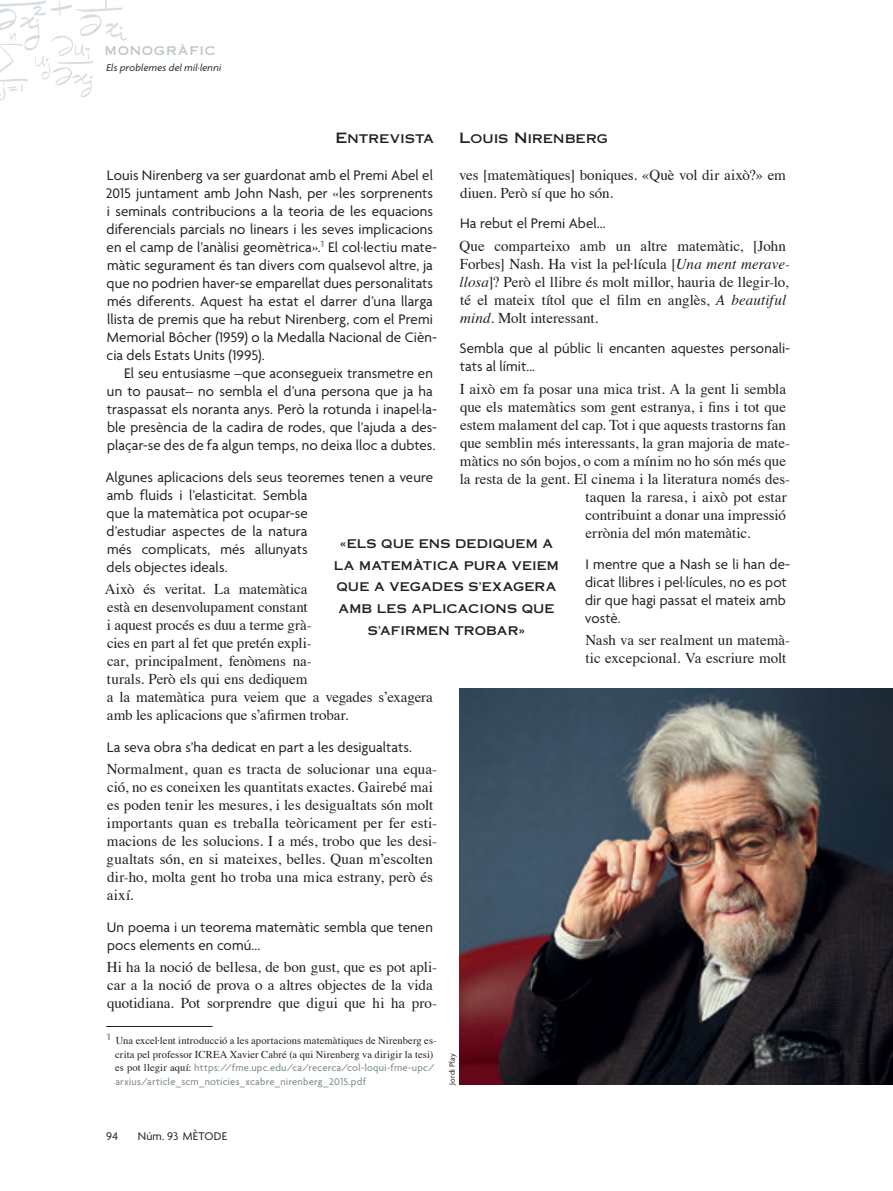
<style>
.page{position:relative;width:893px;height:1191px;background:#fff}
.page>*{position:absolute;margin:0;border:0;box-sizing:border-box;transform-origin:0 0}
._11_RESPOSTES{font:15px/18px "Times";color:#231f20}
._10_PREGUNTES{font:15px/18px "Agenda";letter-spacing:.005em;color:#231f20}
._02_SUBTITUL{font:14.25px "Copperplate Thirty One AB";letter-spacing:-.01em;color:#231f20}
._12_DESTACADO{font:12px/21.8px "Copperplate Thirty One AB";letter-spacing:.01em;color:#231f20;text-align:center}
.t1{font:12px "Agenda";letter-spacing:.02em;color:#231f20}
.t2{font:12px "Copperplate Thirty One AB";letter-spacing:.06em;color:#bdc7cc}
._13_NOTAS_AL_PIE{font:10.5px/13.5px "Times";letter-spacing:.01em;color:#231f20}
.t3{font:italic 10.5px "Agenda";letter-spacing:.02em;color:#231f20}
._15_CREDITOS_FOTOGRA{font:8.25px "Agenda";letter-spacing:.015em;color:#231f20}
.s1{font-family:"Agenda";font-weight:500;color:#859495}
.s2{font-style:italic}
</style>
<div class="page">
<img style="left:0;top:0;width:127px;height:100px">
<hr style="left:106px;top:1025px;width:106px;height:1px;background:#231f20">
<img style="left:459px;top:688px;width:434px;height:396px">
<p class="t2" style="left:105px;top:44px;width:113px">MONOGRÀFIC</p>
<p class="t3" style="left:106px;top:61px;width:116px">Els problemes del mil·lenni</p>
<p class="_02_SUBTITUL" style="left:335px;top:129px;width:100px">Entrevista</p>
<p class="_02_SUBTITUL" style="left:459px;top:129px;width:150px">Louis Nirenberg</p>
<p class="_10_PREGUNTES" style="left:106px;top:166px;width:333px">Louis Nirenberg va ser guardonat amb el Premi Abel el 2015 juntament amb John Nash, per «les sorprenents i seminals contribucions a la teoria de les equacions diferencials parcials no linears i les seves implicacions en el camp de l’anàlisi geomètrica».<sup>1</sup> El col·lectiu mate&shy;màtic segurament és tan divers com qualsevol altre, ja que no podrien haver-se emparellat dues personalitats més diferents. Aquest ha estat el darrer d’una llarga llista de premis que ha rebut Nirenberg, com el Premi Memorial Bôcher (1959) o la Medalla Nacional de Cièn&shy;cia dels Estats Units (1995).</p>
<p class="_10_PREGUNTES" style="left:107px;top:364px;width:332px;text-indent:17px">El seu entusiasme –que aconsegueix transmetre en un to pausat– no sembla el d’una persona que ja ha traspassat els noranta anys. Però la rotunda i inapel·la&shy;ble presència de la cadira de rodes, que l’ajuda a des&shy;plaçar-se des de fa algun temps, no deixa lloc a dubtes.</p>
<p class="_10_PREGUNTES" style="left:105px;top:467px;width:329px">Algunes aplicacions dels seus teoremes tenen a veure amb fluids i l’elasticitat. Sembla<br>que la matemàtica pot ocupar-se<br>d’estudiar aspectes de la natura<br>més complicats, més allunyats<br>dels objectes ideals.</p>
<p class="_11_RESPOSTES" style="left:105px;top:578px;width:329px">Això és veritat. La matemàtica<br>està en desenvolupament constant<br>i aquest procés es duu a terme grà-<br>cies en part al fet que pretén expli-<br>car, principalment, fenòmens na-<br>turals. Però els qui ens dediquem<br>a la matemàtica pura veiem que a vegades s’exagera amb les aplicacions que s’afirmen trobar.</p>
<p class="_10_PREGUNTES" style="left:107px;top:737px;width:306px">La seva obra s’ha dedicat en part a les desigualtats.</p>
<p class="_11_RESPOSTES" style="left:107px;top:758px;width:332px">Normalment, quan es tracta de solucionar una equa&shy;ció, no es coneixen les quantitats exactes. Gairebé mai es poden tenir les mesures, i les desigualtats són molt importants quan es treballa teòricament per fer esti&shy;macions de les solucions. I a més, trobo que les desi&shy;gualtats són, en si mateixes, belles. Quan m’escolten dir-ho, molta gent ho troba una mica estrany, però és així.</p>
<p class="_10_PREGUNTES" style="left:107px;top:917px;width:327px">Un poema i un teorema matemàtic sembla que tenen pocs elements en comú...</p>
<p class="_11_RESPOSTES" style="left:107px;top:956px;width:332px">Hi ha la noció de bellesa, de bon gust, que es pot apli&shy;car a la noció de prova o a altres objectes de la vida quotidiana. Pot sorprendre que digui que hi ha pro-</p>
<p class="_13_NOTAS_AL_PIE" style="left:115px;top:1032px;width:323px;text-indent:-8px"><sup>1</sup> Una excel·lent introducció a les aportacions matemàtiques de Nirenberg es&shy;crita pel professor ICREA Xavier Cabré (a qui Nirenberg va dirigir la tesi) es pot llegir aquí: <span class="s1">https://fme.upc.edu/ca/recerca/col-loqui-fme-upc/ arxius/article_scm_noticies_xcabre_nirenberg_2015.pdf</span></p>
<p class="_11_RESPOSTES" style="left:459px;top:164px;width:328px">ves [matemàtiques] boniques. «Què vol dir això?» em diuen. Però sí que ho són.</p>
<p class="_10_PREGUNTES" style="left:460px;top:214px;width:147px">Ha rebut el Premi Abel...</p>
<p class="_11_RESPOSTES" style="left:459px;top:235px;width:332px">Que comparteixo amb un altre matemàtic, [John Forbes] Nash. Ha vist la pel·lícula [<span class="s2">Una ment merave&shy;llosa</span>]? Però el llibre és molt millor, hauria de llegir-lo, té el mateix títol que el film en anglès, <span class="s2">A beautiful mind.</span> Molt interessant.</p>
<p class="_10_PREGUNTES" style="left:459px;top:339px;width:332px">Sembla que al públic li encanten aquestes personali&shy;tats al límit...</p>
<p class="_11_RESPOSTES" style="left:460px;top:378px;width:328px">I això em fa posar una mica trist. A la gent li sembla</p>
<p class="_11_RESPOSTES" style="left:460px;top:396px;width:327px">que els matemàtics som gent estranya, i fins i tot que</p>
<p class="_11_RESPOSTES" style="left:460px;top:414px;width:327px">estem malament del cap. Tot i que aquests trastorns fan</p>
<p class="_11_RESPOSTES" style="left:460px;top:432px;width:332px">que semblin més interessants, la gran majoria de mate-</p>
<p class="_11_RESPOSTES" style="left:460px;top:450px;width:327px">màtics no són bojos, o com a mínim no ho són més que</p>
<p class="_11_RESPOSTES" style="left:460px;top:468px;width:332px">la resta de la gent. El cinema i la literatura només des-</p>
<p class="_11_RESPOSTES" style="left:585px;top:486px;width:203px">taquen la raresa, i això pot estar</p>
<p class="_11_RESPOSTES" style="left:585px;top:504px;width:202px">contribuint a donar una impressió</p>
<p class="_11_RESPOSTES" style="left:585px;top:522px;width:166px">errònia del món matemàtic.</p>
<p class="_10_PREGUNTES" style="left:585px;top:554px;width:207px">I mentre que a Nash se li han de&shy;dicat llibres i pel·lícules, no es pot dir que hagi passat el mateix amb vostè.</p>
<p class="_11_RESPOSTES" style="left:585px;top:629px;width:206px">Nash va ser realment un matemà&shy;tic excepcional. Va escriure molt</p>
<p class="_12_DESTACADO" style="left:334px;top:532px;width:226px">«ELS QUE ENS DEDIQUEM A<br>LA MATEMÀTICA PURA VEIEM<br>QUE A VEGADES S’EXAGERA<br>AMB LES APLICACIONS QUE<br>S’AFIRMEN TROBAR»</p>
<p class="_15_CREDITOS_FOTOGRA" style="left:447px;top:1084px;width:33px;rotate:-90deg">Jordi Play</p>
<p class="t1" style="left:106px;top:1129px;width:13px">94</p>
<p class="t1" style="left:138px;top:1129px;width:91px">Núm. 93 MÈTODE</p>
</div>
